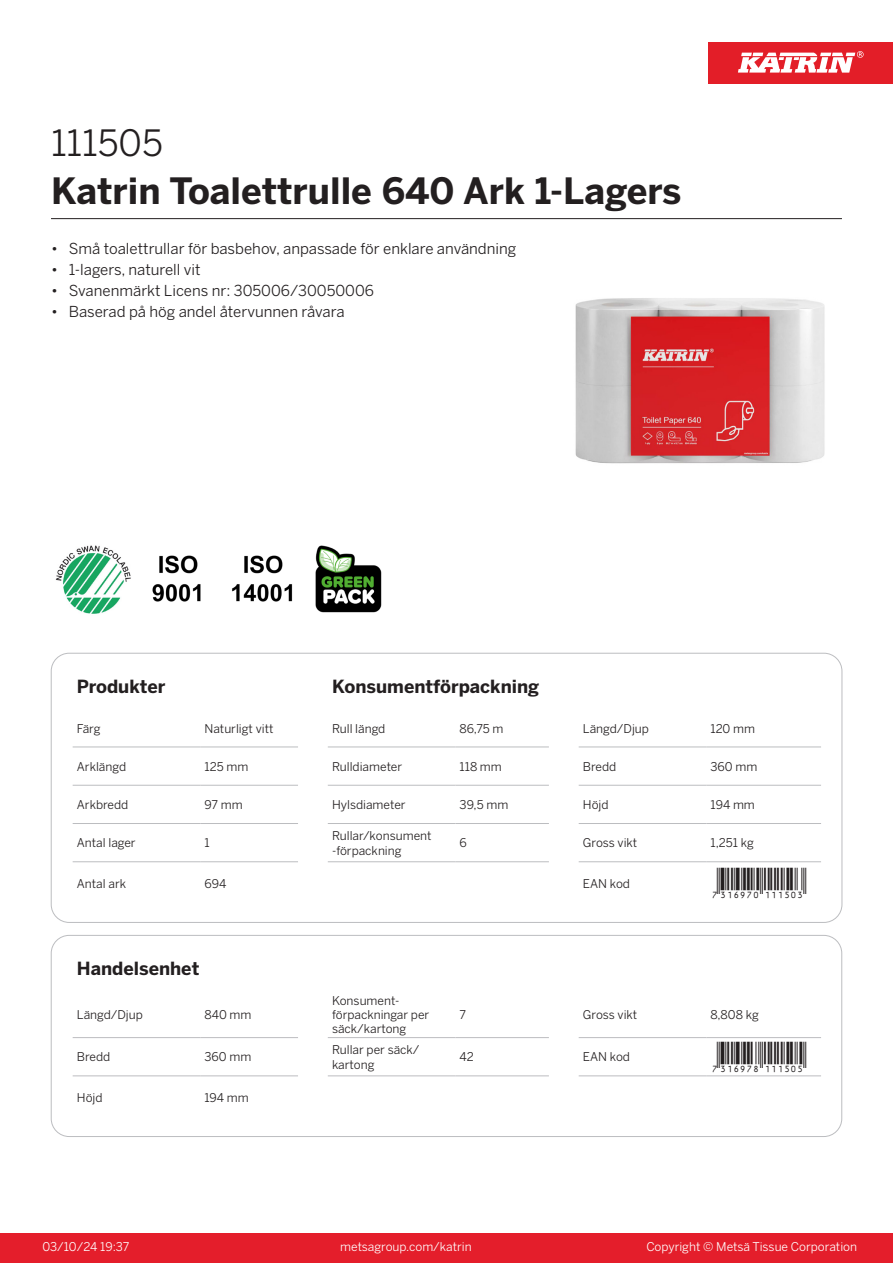
<style>
.page{position:relative;width:893px;height:1263px;background:#fff}
.page>*{position:absolute;margin:0;border:0;box-sizing:border-box;transform-origin:0 0}
.Product_Name{font:700 36px "Benton Sans";color:#231f20}
.External_material_co{font:36px "Benton Sans";color:#231f20}
.T_EAN{font:30px "Viisas EAN Matala";color:#231f20}
.T_TableHeader{font:700 18px "Benton Sans";color:#231f20}
.MarketingBullets{font:15px "Benton Sans";color:#231f20}
.T_TableBody{font:12px/14.4px "Benton Sans";color:#231f20}
.t1{font:12px "Benton Sans";color:#fff}
</style>
<div class="page">
<div style="left:0;top:1233px;width:893px;height:30px;background:#e41e2b"></div>
<div style="left:708px;top:43px;width:185px;height:41px;background:#e31e28"></div>
<svg style="left:738px;top:51px;width:126px;height:22px"></svg>
<hr style="left:73px;top:747px;width:127px;height:1px;background:#bcbdc0">
<hr style="left:200px;top:747px;width:98px;height:1px;background:#bcbdc0">
<hr style="left:328px;top:747px;width:127px;height:1px;background:#bcbdc0">
<hr style="left:455px;top:747px;width:94px;height:1px;background:#bcbdc0">
<hr style="left:579px;top:747px;width:127px;height:1px;background:#bcbdc0">
<hr style="left:706px;top:747px;width:115px;height:1px;background:#bcbdc0">
<hr style="left:73px;top:785px;width:127px;height:1px;background:#bcbdc0">
<hr style="left:200px;top:785px;width:98px;height:1px;background:#bcbdc0">
<hr style="left:328px;top:785px;width:127px;height:1px;background:#bcbdc0">
<hr style="left:455px;top:785px;width:94px;height:1px;background:#bcbdc0">
<hr style="left:579px;top:785px;width:127px;height:1px;background:#bcbdc0">
<hr style="left:706px;top:785px;width:115px;height:1px;background:#bcbdc0">
<hr style="left:73px;top:823px;width:127px;height:1px;background:#bcbdc0">
<hr style="left:200px;top:823px;width:98px;height:1px;background:#bcbdc0">
<hr style="left:328px;top:823px;width:127px;height:1px;background:#bcbdc0">
<hr style="left:455px;top:823px;width:94px;height:1px;background:#bcbdc0">
<hr style="left:579px;top:823px;width:127px;height:1px;background:#bcbdc0">
<hr style="left:706px;top:823px;width:115px;height:1px;background:#bcbdc0">
<hr style="left:73px;top:861px;width:127px;height:1px;background:#bcbdc0">
<hr style="left:200px;top:861px;width:98px;height:1px;background:#bcbdc0">
<hr style="left:328px;top:861px;width:127px;height:1px;background:#bcbdc0">
<hr style="left:455px;top:861px;width:94px;height:1px;background:#bcbdc0">
<hr style="left:579px;top:861px;width:127px;height:1px;background:#bcbdc0">
<hr style="left:706px;top:861px;width:115px;height:1px;background:#bcbdc0">
<hr style="left:73px;top:1037px;width:127px;height:1px;background:#bcbdc0">
<hr style="left:200px;top:1037px;width:98px;height:1px;background:#bcbdc0">
<hr style="left:328px;top:1037px;width:127px;height:1px;background:#bcbdc0">
<hr style="left:455px;top:1037px;width:94px;height:1px;background:#bcbdc0">
<hr style="left:579px;top:1037px;width:127px;height:1px;background:#bcbdc0">
<hr style="left:706px;top:1037px;width:115px;height:1px;background:#bcbdc0">
<hr style="left:73px;top:1075px;width:127px;height:1px;background:#bcbdc0">
<hr style="left:200px;top:1075px;width:98px;height:1px;background:#bcbdc0">
<hr style="left:328px;top:1075px;width:127px;height:1px;background:#bcbdc0">
<hr style="left:455px;top:1075px;width:94px;height:1px;background:#bcbdc0">
<hr style="left:579px;top:1075px;width:127px;height:1px;background:#bcbdc0">
<hr style="left:706px;top:1075px;width:115px;height:1px;background:#bcbdc0">
<div style="left:51px;top:935px;width:791px;height:202px;border:1px solid #bcbdc0;border-radius:18px"></div>
<img style="left:575px;top:298px;width:250px;height:166px">
<img style="left:55px;top:545px;width:76px;height:69px">
<img style="left:152px;top:555px;width:49px;height:47px">
<img style="left:232px;top:555px;width:61px;height:47px">
<img style="left:315px;top:545px;width:67px;height:68px">
<hr style="left:51px;top:218px;width:791px;height:1px;background:#231f20">
<p class="External_material_co" style="left:51px;top:121px;width:114px">111505</p>
<p class="Product_Name" style="left:51px;top:168px;width:632px">Katrin Toalettrulle 640 Ark 1-Lagers</p>
<p class="MarketingBullets" style="left:51px;top:239px;width:467px">• Små toalettrullar för basbehov, anpassade för enklare användning</p>
<p class="MarketingBullets" style="left:51px;top:260px;width:151px">• 1-lagers, naturell vit</p>
<p class="MarketingBullets" style="left:51px;top:281px;width:324px">• Svanenmärkt Licens nr: 305006/30050006</p>
<p class="MarketingBullets" style="left:51px;top:302px;width:295px">• Baserad på hög andel återvunnen råvara</p>
<p class="T_TableHeader" style="left:77px;top:675px;width:90px">Produkter</p>
<p class="T_TableHeader" style="left:332px;top:675px;width:209px">Konsumentförpackning</p>
<p class="T_TableBody" style="left:77px;top:721px;width:25px">Färg</p>
<p class="T_TableBody" style="left:204px;top:721px;width:70px">Naturligt vitt</p>
<p class="T_TableBody" style="left:332px;top:721px;width:55px">Rull längd</p>
<p class="T_TableBody" style="left:460px;top:721px;width:45px">86,75 m</p>
<p class="T_TableBody" style="left:583px;top:721px;width:68px">Längd/Djup</p>
<p class="T_TableBody" style="left:710px;top:721px;width:46px">120 mm</p>
<p class="T_TableBody" style="left:77px;top:759px;width:51px">Arklängd</p>
<p class="T_TableBody" style="left:204px;top:759px;width:45px">125 mm</p>
<p class="T_TableBody" style="left:332px;top:759px;width:72px">Rulldiameter</p>
<p class="T_TableBody" style="left:460px;top:759px;width:44px">118 mm</p>
<p class="T_TableBody" style="left:583px;top:759px;width:35px">Bredd</p>
<p class="T_TableBody" style="left:710px;top:759px;width:48px">360 mm</p>
<p class="T_TableBody" style="left:77px;top:797px;width:53px">Arkbredd</p>
<p class="T_TableBody" style="left:204px;top:797px;width:40px">97 mm</p>
<p class="T_TableBody" style="left:332px;top:797px;width:75px">Hylsdiameter</p>
<p class="T_TableBody" style="left:460px;top:797px;width:50px">39,5 mm</p>
<p class="T_TableBody" style="left:583px;top:797px;width:27px">Höjd</p>
<p class="T_TableBody" style="left:710px;top:797px;width:46px">194 mm</p>
<p class="T_TableBody" style="left:77px;top:836px;width:60px">Antal lager</p>
<p class="T_TableBody" style="left:204px;top:836px;width:7px">1</p>
<p class="T_TableBody" style="left:332px;top:829px;width:101px">Rullar/konsument</p>
<p class="T_TableBody" style="left:332px;top:843px;width:71px">-förpackning</p>
<p class="T_TableBody" style="left:460px;top:836px;width:9px">6</p>
<p class="T_TableBody" style="left:583px;top:836px;width:56px">Gross vikt</p>
<p class="T_TableBody" style="left:710px;top:836px;width:45px">1,251 kg</p>
<p class="T_TableBody" style="left:77px;top:876px;width:51px">Antal ark</p>
<p class="T_TableBody" style="left:204px;top:876px;width:23px">694</p>
<p class="T_TableBody" style="left:583px;top:876px;width:49px">EAN kod</p>
<p class="T_EAN" style="left:710px;top:868px;width:97px">*7316970111503*</p>
<p class="T_TableHeader" style="left:77px;top:957px;width:124px">Handelsenhet</p>
<p class="T_TableBody" style="left:77px;top:1007px;width:68px">Längd/Djup</p>
<p class="T_TableBody" style="left:204px;top:1007px;width:49px">840 mm</p>
<p class="T_TableBody" style="left:332px;top:993px;width:99px">Konsument&shy;förpackningar per säck/kartong</p>
<p class="T_TableBody" style="left:460px;top:1007px;width:8px">7</p>
<p class="T_TableBody" style="left:583px;top:1007px;width:56px">Gross vikt</p>
<p class="T_TableBody" style="left:710px;top:1007px;width:50px">8,808 kg</p>
<p class="T_TableBody" style="left:77px;top:1050px;width:35px">Bredd</p>
<p class="T_TableBody" style="left:204px;top:1050px;width:48px">360 mm</p>
<p class="T_TableBody" style="left:332px;top:1043px;width:89px">Rullar per säck/ kartong</p>
<p class="T_TableBody" style="left:460px;top:1050px;width:16px">42</p>
<p class="T_TableBody" style="left:583px;top:1050px;width:49px">EAN kod</p>
<p class="T_EAN" style="left:710px;top:1041px;width:97px">*7316978111505*</p>
<p class="T_TableBody" style="left:77px;top:1090px;width:27px">Höjd</p>
<p class="T_TableBody" style="left:204px;top:1090px;width:46px">194 mm</p>
<p class="t1" style="left:43px;top:1239px;width:88px">03/10/24 19:37</p>
<p class="t1" style="left:340px;top:1239px;width:133px">metsagroup.com/katrin</p>
<p class="t1" style="left:646px;top:1239px;width:212px">Copyright © Metsä Tissue Corporation</p>
</div>
